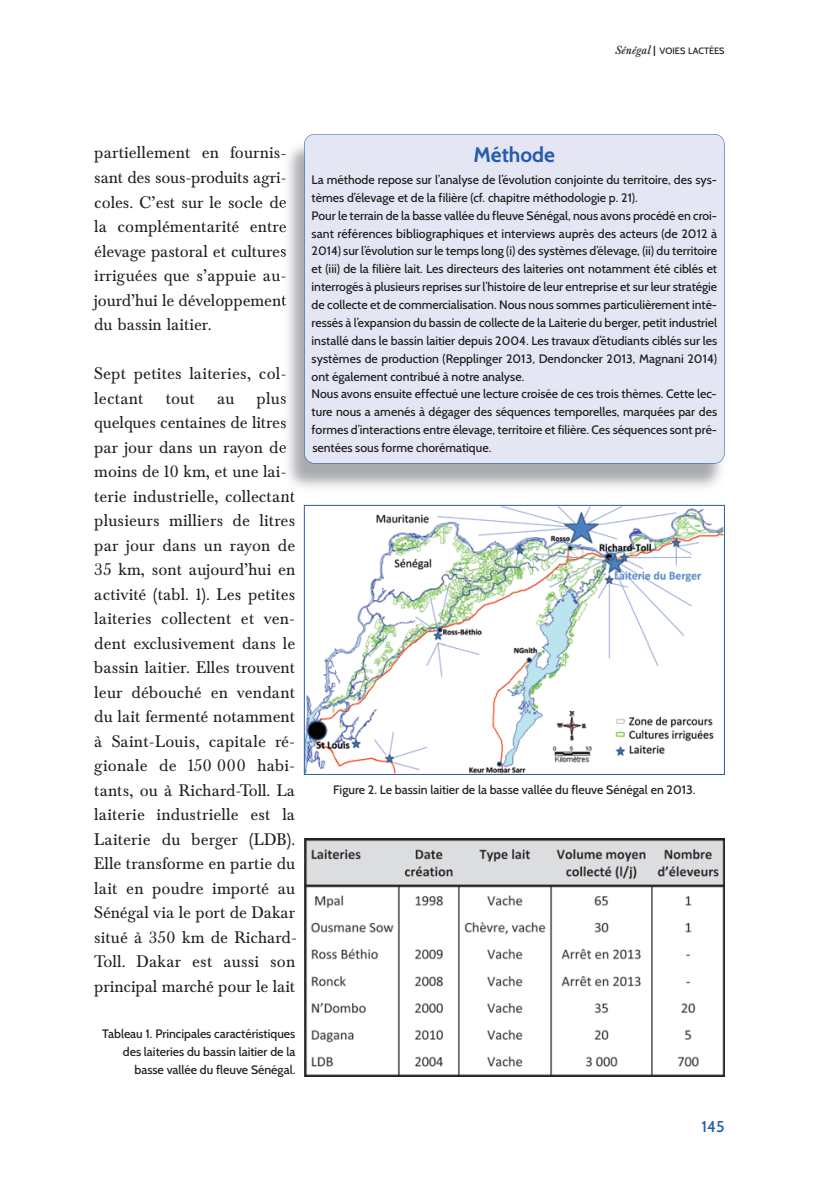
<style>
.page{position:relative;width:819px;height:1191px;background:#fff}
.page>*{position:absolute;margin:0;border:0;box-sizing:border-box;transform-origin:0 0}
.t1{font:700 21px "Cabin";color:#275caa}
.t2{font:17.5px/24.5px "Baskervald ADF Std";letter-spacing:.005em;color:#231f20}
.t3{font:500 15.75px "Cabin";color:#275caa}
.t4{font:500 12.25px/17.8px "Cabin";color:#231f20}
.t5{font:500 9.1px "Cabin";color:#231f20}
.s1{font-family:"Baskervald ADF Std";font-weight:400;font-style:italic;font-size:12.25px}
.s2{font-family:"Baskervald ADF Std";font-weight:700;font-size:12.25px}
</style>
<div class="page">
<img style="left:279px;top:136px;width:446px;height:361px">
<div style="left:304px;top:134px;width:420px;height:329px;background:#e4e6f3;border-radius:10px"></div>
<div style="left:304px;top:134px;width:420px;height:330px;border:1px solid #275caa;border-radius:10px"></div>
<img style="left:306px;top:507px;width:416px;height:265px">
<div style="left:304px;top:505px;width:420px;height:269px;border:1px solid #275caa"></div>
<img style="left:304px;top:838px;width:420px;height:238px">
<p class="t5" style="left:615px;top:47px;width:111px"><span class="s1">Sénégal</span> <span class="s2">|</span> VOIES LACTÉES</p>
<h2 class="t2" style="left:94px;top:142px;width:194px;text-align:justify">partiellement en fournis&shy;sant des sous-produits agri&shy;coles. C’est sur le socle de la complémentarité entre élevage pastoral et cultures irriguées que s’appuie au&shy;jourd’hui le développement du bassin laitier.</h2>
<h2 class="t2" style="left:94px;top:363px;width:194px">Sept petites laiteries, col&shy;lectant</h2>
<p class="t2" style="left:94px;top:387px;width:204px;text-indent:162px">plus quelques centaines de litres par jour dans un rayon de moins de 10 km, et une lai&shy;terie industrielle, collectant plusieurs milliers de litres par jour dans un rayon de<br>35 km, sont aujourd’hui en activité (tabl. 1). les petites laiteries collectent et ven&shy;dent exclusivement dans le bassin laitier. Elles trouvent leur débouché en vendant du lait fermenté notamment à Saint-louis, capitale ré&shy;gionale de 150 000 habi&shy;tants, ou à Richard-toll. la laiterie industrielle est la laiterie du berger (lDB).<br>Elle transforme en partie du lait en poudre importé au<br>Sénégal via le port de Dakar situé à 350 km de Richard&shy;toll. Dakar est aussi son principal marché pour le lait</p>
<h2 class="t2" style="left:166px;top:387px;width:31px">tout</h2>
<h2 class="t2" style="left:217px;top:387px;width:19px">au</h2>
<p class="t4" style="left:102px;top:1026px;width:194px;text-align:right">Tableau 1. Principales caractéristiques des laiteries du bassin laitier de la basse vallée du fleuve Sénégal.</p>
<h1 class="t1" style="left:473px;top:146px;width:83px">Méthode</h1>
<p class="t4" style="left:311px;top:172px;width:407px">La méthode repose sur l’analyse de l’évolution conjointe du territoire, des sys&shy;tèmes d’élevage et de la filière (cf. chapitre méthodologie p. 21).<br>Pour le terrain de la basse vallée du fleuve Sénégal, nous avons procédé en croi&shy;sant références bibliographiques et interviews auprès des acteurs (de 2012 à 2014) sur l’évolution sur le temps long (i) des systèmes d’élevage, (ii) du territoire et (iii) de la filière lait. Les directeurs des laiteries ont notamment été ciblés et interrogés à plusieurs reprises sur l’histoire de leur entreprise et sur leur stratégie de collecte et de commercialisation. Nous nous sommes particulièrement inté&shy;ressés à l’expansion du bassin de collecte de la Laiterie du berger, petit industriel installé dans le bassin laitier depuis 2004. Les travaux d’étudiants ciblés sur les systèmes de production (Repplinger 2013, Dendoncker 2013, Magnani 2014) ont également contribué à notre analyse.<br>Nous avons ensuite effectué une lecture croisée de ces trois thèmes. Cette lec&shy;ture nous a amenés à dégager des séquences temporelles, marquées par des formes d’interactions entre élevage, territoire et filière. Ces séquences sont pré&shy;sentées sous forme chorématique.</p>
<p class="t4" style="left:333px;top:782px;width:363px">Figure 2. Le bassin laitier de la basse vallée du fleuve Sénégal en 2013.</p>
<p class="t3" style="left:701px;top:1120px;width:25px">145</p>
</div>
